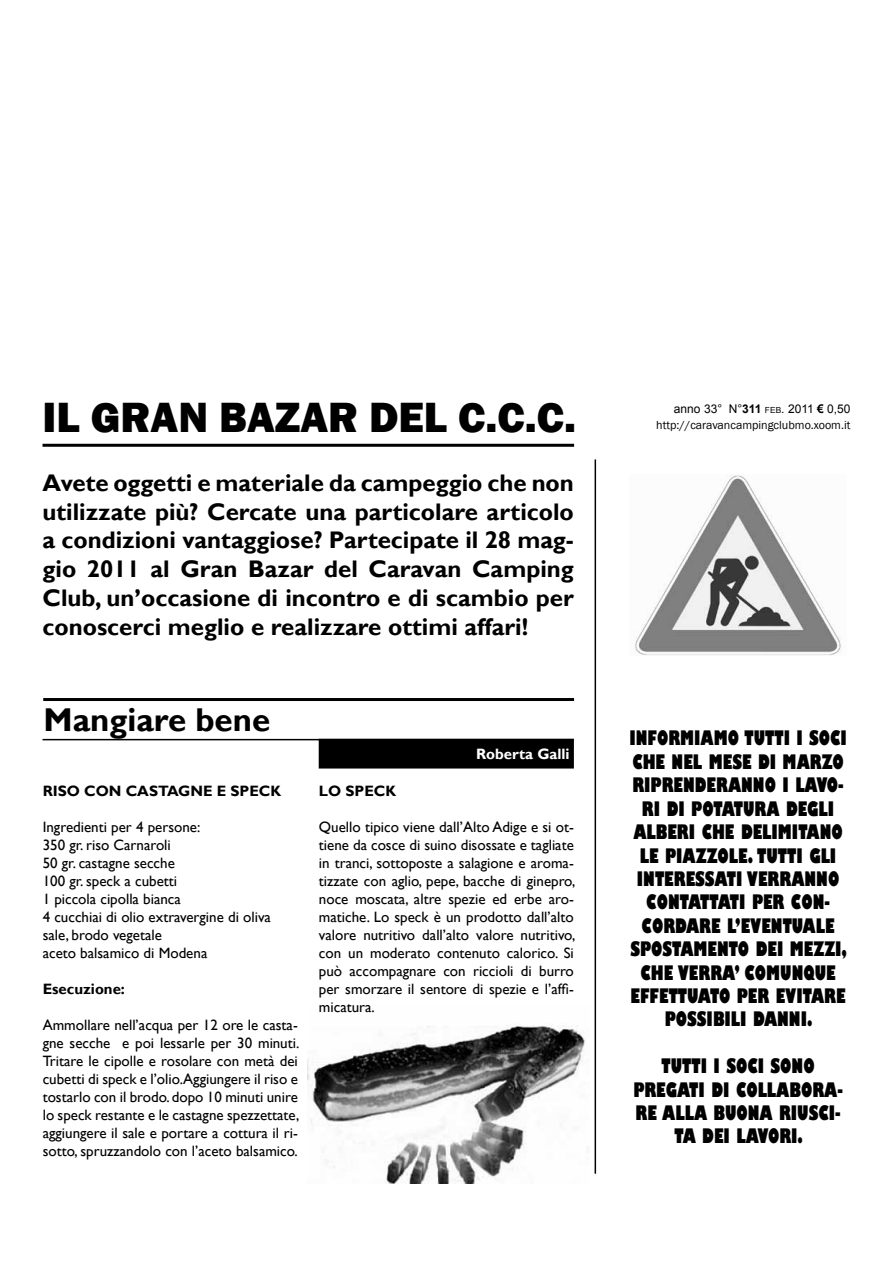
<style>
.page{position:relative;width:893px;height:1263px;background:#fff}
.page>*{position:absolute;margin:0;border:0;box-sizing:border-box;transform-origin:0 0}
.t1{font:800 43.5px "Franklin Gothic";color:#000}
.t2{font:700 33px "Gill Sans";color:#000}
.t3{font:700 24px/28.8px "Gill Sans";color:#000;text-align:justify}
.t4{font:800 condensed 19.5px/23.4px "Gill Sans";color:#000;text-align:center}
.t5{font:800 condensed 19.5px/23.4px "Gill Sans";color:#000;text-align:center}
.t6{font:15px/18px "Gill Sans";color:#000;text-align:justify}
.t7{font:700 15px "Gill Sans";color:#000}
.t8{font:700 15px "Gill Sans";color:#fff}
.t9{font:12px "Franklin Gothic";color:#000}
.t10{font:12px "Arial";color:#000}
.s1{font-weight:700}
.s2{font-size:8.4px}
.s3{font-style:inherit}
</style>
<div class="page">
<img style="left:308px;top:1024px;width:277px;height:160px">
<hr style="left:43px;top:444px;width:531px;height:3px;background:#000">
<div style="left:320px;top:740px;width:252px;height:27px;background:#000"></div>
<div style="left:319px;top:739px;width:255px;height:29px;border:3px solid #000"></div>
<hr style="left:43px;top:739px;width:531px;height:1px;background:#000">
<hr style="left:43px;top:698px;width:531px;height:3px;background:#000">
<img style="left:635px;top:475px;width:206px;height:180px">
<hr style="left:595px;top:459px;width:1px;height:715px;background:#000">
<h1 class="t1" style="left:43px;top:389px;width:535px">IL GRAN BAZAR DEL C.C.C.</h1>
<p class="t3" style="left:43px;top:469px;width:533px">Avete oggetti e materiale da campeggio che non utilizzate più? Cercate una particolare articolo a condizioni vantaggiose? Partecipate il 28 mag&shy;gio 2011 al Gran Bazar del Caravan Camping Club, un’occasione di incontro e di scambio per conoscerci meglio e realizzare ottimi affari!</p>
<h2 class="t2" style="left:44px;top:700px;width:228px">Mangiare bene</h2>
<p class="t7" style="left:43px;top:782px;width:240px">RIso con castagne e speck</p>
<p class="t6" style="left:43px;top:818px;width:230px;text-align:left">Ingredienti per 4 persone:<br>350 gr. riso Carnaroli<br>50 gr. castagne secche<br>100 gr. speck a cubetti<br>1 piccola cipolla bianca<br>4 cucchiai di olio extravergine di oliva sale, brodo vegetale<br>aceto balsamico di Modena</p>
<p class="t7" style="left:43px;top:980px;width:84px">Esecuzione:</p>
<p class="t6" style="left:43px;top:1016px;width:258px">Ammollare nell’acqua per 12 ore le casta&shy;gne secche e poi lessarle per 30 minuti.<br>Tritare le cipolle e rosolare con metà dei cubetti di speck e l’olio.Aggiungere il riso e tostarlo con il brodo. dopo 10 minuti unire lo speck restante e le castagne spezzettate, aggiungere il sale e portare a cottura il ri&shy;sotto, spruzzandolo con l’aceto balsamico.</p>
<p class="t8" style="left:476px;top:744px;width:95px">Roberta Galli</p>
<p class="t7" style="left:319px;top:782px;width:79px">lo speck</p>
<p class="t6" style="left:319px;top:818px;width:258px">Quello tipico viene dall’Alto Adige e si ot&shy;tiene da cosce di suino disossate e tagliate in tranci, sottoposte a salagione e aroma&shy;tizzate con aglio, pepe, bacche di ginepro, noce moscata, altre spezie ed erbe aro&shy;matiche. Lo speck è un prodotto dall’alto valore nutritivo dall’alto valore nutritivo, con un moderato contenuto calorico. Si può accompagnare con riccioli di burro per smorzare il sentore di spezie e l’affi&shy;micatura.</p>
<p class="t10" style="left:674px;top:401px;width:178px">anno 33° N°<span class="s1">311</span> <span class="s2">feb</span><span class="s3">. 2011</span> <span class="s1">€</span> 0,50</p>
<p class="t9" style="left:656px;top:418px;width:196px">http://caravancampingclubmo.xoom.it</p>
<p class="t4" style="left:629px;top:728px;width:219px">INFORMIAMO TUTTI I SOCI<br>CHE NEL MESE DI MARZO<br>RIPRENDERANNO I LAVO-<br>RI DI POTATURA DEGLI<br>ALBERI CHE DELIMITANO<br>LE PIAZZOLE. TUTTI GLI<br>INTERESSATI VERRANNO<br>CONTATTATI PER CON-<br>CORDARE L’EVENTUALE<br>SPOSTAMENTO DEI MEZZI,<br>CHE VERRA’ COMUNQUE<br>EFFETTUATO PER EVITARE<br>POSSIBILI DANNI.</p>
<h3 class="t5" style="left:633px;top:1055px;width:211px"><span class="s3">TUTTI I SOCI SONO<br>PREGA</span>TI DI COLLABORA-<br>RE ALLA BUONA RIUSCI-<br>TA DEI LAVORI.</h3>
</div>
